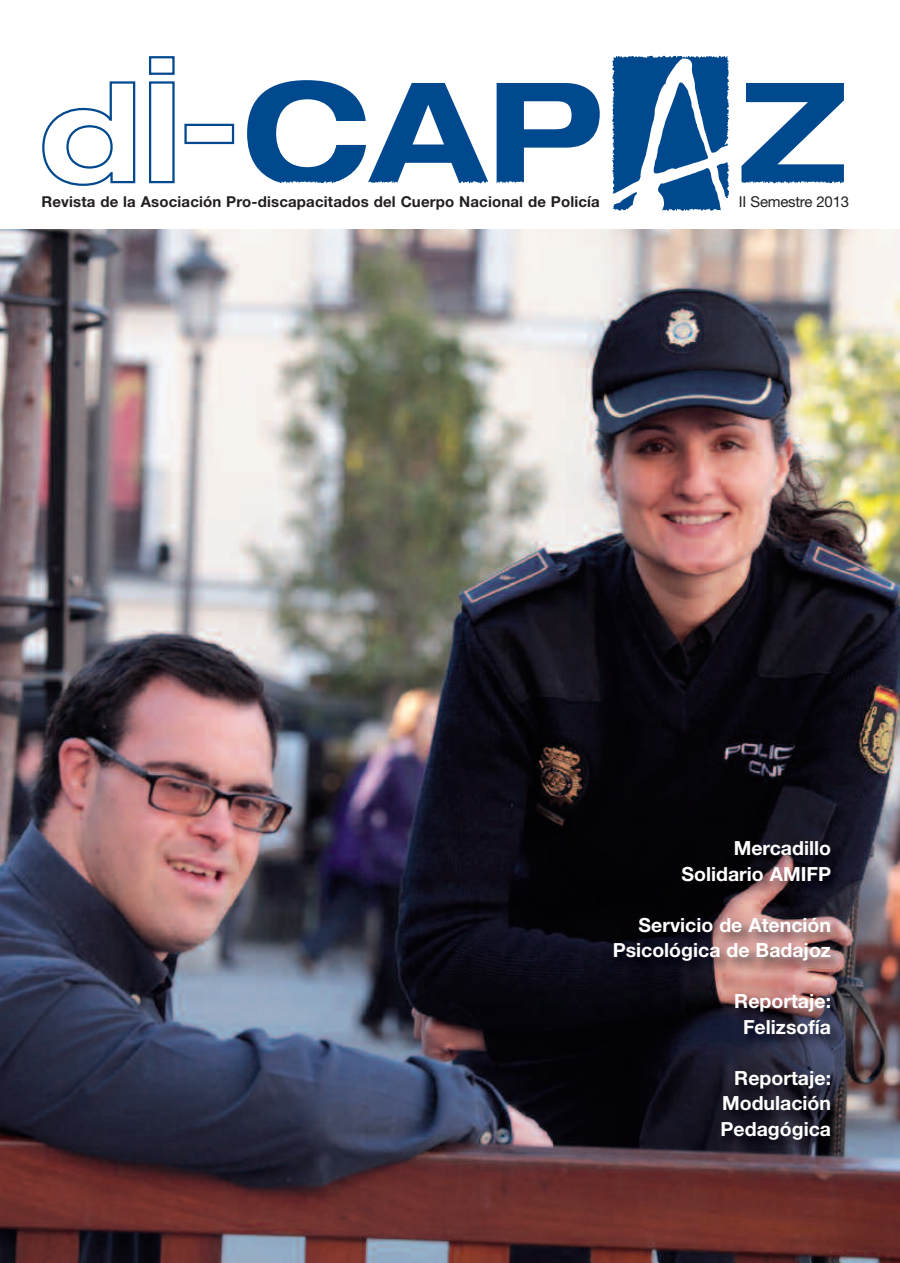
<style>
.page{position:relative;width:900px;height:1263px;background:#fff}
.page>*{position:absolute;margin:0;border:0;box-sizing:border-box;transform-origin:0 0}
.t1{font:700 19.5px/25.5px "Helvetica Neue";color:#fff;text-align:right}
.t2{font:700 15px "Helvetica Neue";letter-spacing:.01em;color:#231f20}
.t3{font:15px "Helvetica Neue";letter-spacing:-.015em;color:#231f20}
</style>
<div class="page">
<svg style="left:612px;top:55px;width:117px;height:156px"></svg>
<svg style="left:247px;top:80px;width:241px;height:104px"></svg>
<svg style="left:496px;top:83px;width:104px;height:101px"></svg>
<svg style="left:741px;top:83px;width:103px;height:101px"></svg>
<div style="left:184px;top:124px;width:50px;height:20px;border:2px solid #01498e"></div>
<svg style="left:42px;top:81px;width:94px;height:105px"></svg>
<div style="left:149px;top:81px;width:26px;height:102px;border:2px solid #01498e"></div>
<div style="left:149px;top:56px;width:26px;height:19px;border:2px solid #01498e"></div>
<img style="left:0;top:230px;width:900px;height:1033px">
<img style="left:553px;top:732px;width:324px;height:529px">
<p class="t2" style="left:41px;top:196px;width:560px">Revista de la Asociación Pro-discapacitados del Cuerpo Nacional de Policía</p>
<p class="t3" style="left:739px;top:196px;width:112px">II Semestre 2013</p>
<p class="t1" style="left:681px;top:837px;width:151px">Mercadillo<br>Solidario AMIFP</p>
<p class="t1" style="left:612px;top:914px;width:220px">Servicio de Atención<br>Psicológica de Badajoz</p>
<p class="t1" style="left:734px;top:990px;width:98px;text-align:center">Reportaje:<br>Felizsofía</p>
<p class="t1" style="left:720px;top:1066px;width:112px;text-align:justify;text-indent:14px">Reportaje:<br>Modulación Pedagógica</p>
</div>
